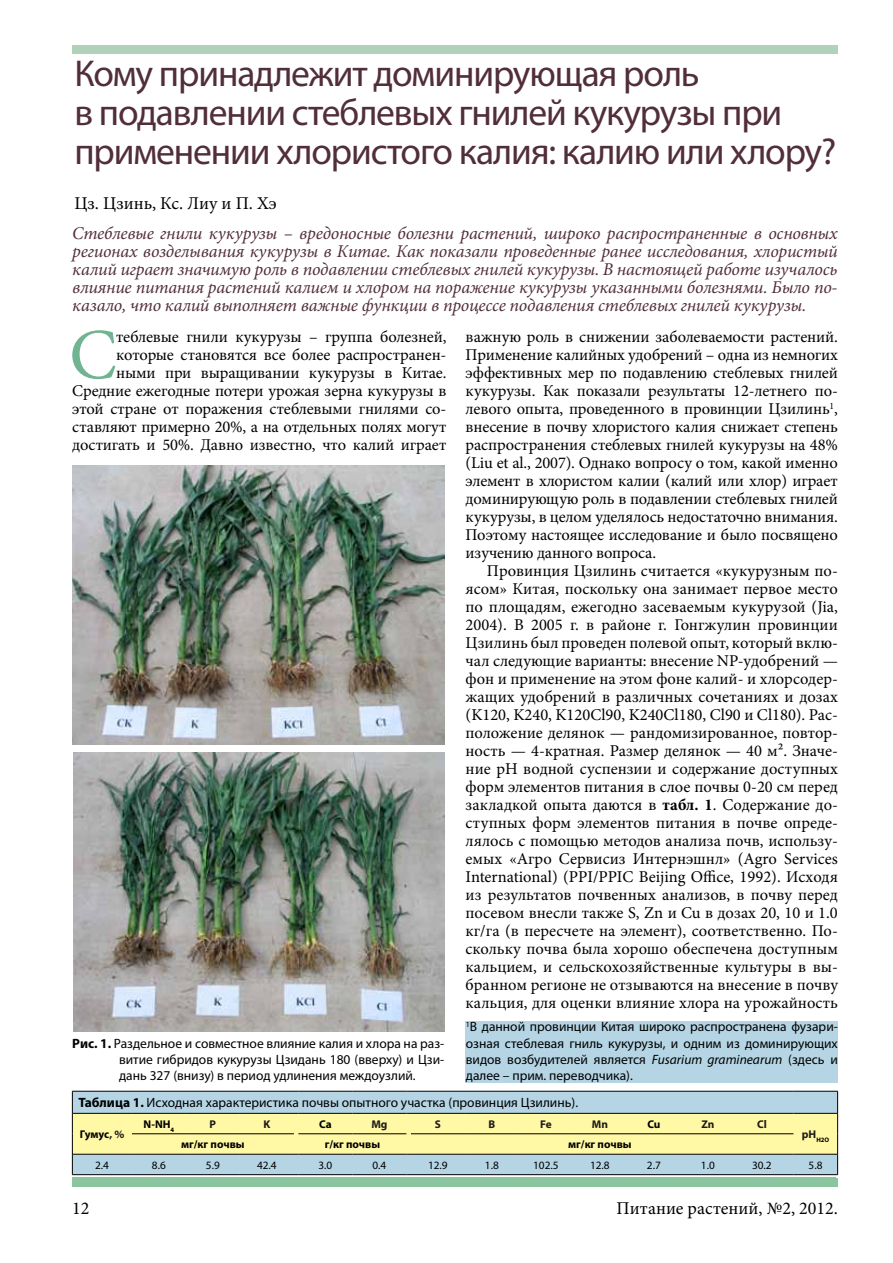
<style>
.page{position:relative;width:893px;height:1263px;background:#fff}
.page>*{position:absolute;margin:0;border:0;box-sizing:border-box;transform-origin:0 0}
.t1{font:71.85px "Minion Pro";color:#71b491}
.t2{font:37.5px/39px "Myriad Pro";letter-spacing:-.03em;color:#512e39}
.t3{font:italic 18px/18px "Minion Pro";letter-spacing:-.01em;color:#512e39;text-align:justify}
.t4{font:18px "Minion Pro";color:#000}
.t5{font:16.5px/18px "Minion Pro";letter-spacing:-.01em;color:#000;text-align:justify}
.t6{font:13.5px/16.2px "Myriad Pro";color:#000;text-align:justify}
.t7{font:11.25px "Myriad Pro";color:#000}
.t8{font:700 11.25px "Myriad Pro";color:#000}
.t9{font:700 11.25px "Myriad Pro";color:#1f191a}
.t10{font:700 6.6px "Myriad Pro";color:#000}
.s1{font-weight:700}
.s2{font-style:italic}
.s3{color:#1f191a}
</style>
<div class="page">
<div style="left:73px;top:45px;width:764px;height:9px;background:#b0d2b8"></div>
<div style="left:72px;top:1178px;width:766px;height:8px;background:#8bc5a0"></div>
<svg style="left:72px;top:1091px;width:766px;height:84px;background:#cdd9ba"></svg>
<hr style="left:793px;top:1174px;width:45px;height:1px;background:#000">
<img style="left:72px;top:465px;width:372px;height:279px">
<img style="left:73px;top:752px;width:371px;height:279px">
<div style="left:466px;top:1021px;width:372px;height:62px;background:#b5d5e5"></div>
<h2 class="t2" style="left:74px;top:54px;width:763px">Кому принадлежит доминирующая роль<br>в подавлении стеблевых гнилей кукурузы при применении хлористого калия: калию или хлору?</h2>
<p class="t4" style="left:74px;top:191px;width:204px">Цз. Цзинь, Кс. Лиу и П. Хэ</p>
<p class="t3" style="left:72px;top:224px;width:767px">Стеблевые гнили кукурузы – вредоносные болезни растений, широко распространенные в основных регионах возделывания кукурузы в Китае. Как показали проведенные ранее исследования, хлористый калий играет значимую роль в подавлении стеблевых гнилей кукурузы. В настоящей работе изучалось влияние питания растений калием и хлором на поражение кукурузы указанными болезнями. Было по&shy;казало, что калий выполняет важные функции в процессе подавления стеблевых гнилей кукурузы.</p>
<h1 class="t1" style="left:69px;top:307px;width:49px">С</h1>
<p class="t5" style="left:72px;top:328px;width:376px;text-align:right">теблевые гнили кукурузы – группа болезней, которые становятся все более распространен-<br>ными при выращивании кукурузы в Китае.<br>Средние ежегодные потери урожая зерна кукурузы в этой стране от поражения стеблевыми гнилями со&shy;ставляют примерно 20%, а на отдельных полях могут достигать и 50%. Давно известно, что калий играет</p>
<p class="t5" style="left:466px;top:328px;width:374px">важную роль в снижении заболеваемости растений.<br>Применение калийных удобрений – одна из немногих эффективных мер по подавлению стеблевых гнилей кукурузы. Как показали результаты 12-летнего по&shy;левого опыта, проведенного в провинции Цзилинь<sup>1</sup>, внесение в почву хлористого калия снижает степень распространения стеблевых гнилей кукурузы на 48% (Liu et al., 2007). Однако вопросу о том, какой именно элемент в хлористом калии (калий или хлор) играет доминирующую роль в подавлении стеблевых гнилей кукурузы, в целом уделялось недостаточно внимания.<br>Поэтому настоящее исследование и было посвящено изучению данного вопроса.</p>
<p class="t5" style="left:466px;top:562px;width:374px;text-indent:21px">Провинция Цзилинь считается «кукурузным по&shy;ясом» Китая, поскольку она занимает первое место по площадям, ежегодно засеваемым кукурузой (Jia, 2004). В 2005 г. в районе г. Гонгжулин провинции Цзилинь был проведен полевой опыт, который вклю&shy;чал следующие варианты: внесение NP-удобрений — фон и применение на этом фоне калий- и хлорсодер&shy;жащих удобрений в различных сочетаниях и дозах (K120, K240, K120Cl90, K240Cl180, Cl90 и Cl180). Рас&shy;положение делянок — рандомизированное, повтор&shy;ность — 4-кратная. Размер делянок — 40 м². Значе&shy;ние pH водной суспензии и содержание доступных форм элементов питания в слое почвы 0-20 cм перед закладкой опыта даются в <span class="s1">табл. 1</span>. Содержание до&shy;ступных форм элементов питания в почве опреде&shy;лялось с помощью методов анализа почв, использу&shy;емых «Агро Сервисиз Интернэшнл» (Agro Services International) (PPI/PPIC Beijing Office, 1992). Исходя из результатов почвенных анализов, в почву перед посевом внесли также S, Zn и Cu в дозах 20, 10 и 1.0 кг/га (в пересчете на элемент), соответственно. По&shy;скольку почва была хорошо обеспечена доступным кальцием, и сельскохозяйственные культуры в вы&shy;бранном регионе не отзываются на внесение в почву кальция, для оценки влияние хлора на урожайность</p>
<p class="t6" style="left:119px;top:1035px;width:327px;text-indent:-47px"><span class="s1">Рис. 1.</span> Раздельное и совместное влияние калия и хлора на раз&shy;витие гибридов кукурузы Цзидань 180 (вверху) и Цзи&shy;дань 327 (внизу) в период удлинения междоузлий.</p>
<p class="t6" style="left:466px;top:1018px;width:374px"><sup>1</sup>В данной провинции Китая широко распространена фузари&shy;озная стеблевая гниль кукурузы, и одним из доминирующих видов возбудителей является <span class="s2">Fusarium graminearum</span> (здесь и далее – прим. переводчика).</p>
<p class="t6" style="left:78px;top:1094px;width:501px"><span class="s1">Таблица 1.</span> Исходная характеристика почвы опытного участка (провинция Цзилинь).</p>
<p class="t8" style="left:80px;top:1127px;width:46px">Гумус<span class="s3">, %</span></p>
<p class="t8" style="left:144px;top:1117px;width:32px">N-NH<sub>4</sub></p>
<p class="t9" style="left:210px;top:1117px;width:8px">P</p>
<p class="t9" style="left:263px;top:1117px;width:8px">K</p>
<p class="t8" style="left:319px;top:1117px;width:14px">Ca</p>
<p class="t9" style="left:371px;top:1117px;width:18px">Mg</p>
<p class="t9" style="left:435px;top:1117px;width:8px">S</p>
<p class="t9" style="left:488px;top:1117px;width:8px">B</p>
<p class="t9" style="left:540px;top:1117px;width:13px">Fe</p>
<p class="t9" style="left:592px;top:1117px;width:18px">Mn</p>
<p class="t8" style="left:647px;top:1117px;width:15px">Cu</p>
<p class="t9" style="left:701px;top:1117px;width:15px">Zn</p>
<p class="t9" style="left:757px;top:1117px;width:11px">Cl</p>
<p class="t8" style="left:181px;top:1137px;width:65px">мг/кг почвы</p>
<p class="t8" style="left:325px;top:1137px;width:57px">г/кг почвы</p>
<p class="t8" style="left:568px;top:1137px;width:65px">мг/кг почвы</p>
<p class="t10" style="left:802px;top:1135px;width:29px"><sup>pH</sup>Н2О</p>
<p class="t7" style="left:95px;top:1158px;width:15px">2.4</p>
<p class="t7" style="left:152px;top:1158px;width:15px">8.6</p>
<p class="t7" style="left:206px;top:1158px;width:15px">5.9</p>
<p class="t7" style="left:257px;top:1158px;width:21px">42.4</p>
<p class="t7" style="left:318px;top:1158px;width:15px">3.0</p>
<p class="t7" style="left:372px;top:1158px;width:15px">0.4</p>
<p class="t7" style="left:428px;top:1158px;width:21px">12.9</p>
<p class="t7" style="left:485px;top:1158px;width:15px">1.8</p>
<p class="t7" style="left:533px;top:1158px;width:27px">102.5</p>
<p class="t7" style="left:590px;top:1158px;width:21px">12.8</p>
<p class="t7" style="left:647px;top:1158px;width:15px">2.7</p>
<p class="t7" style="left:701px;top:1158px;width:15px">1.0</p>
<p class="t7" style="left:752px;top:1158px;width:21px">30.2</p>
<p class="t7" style="left:808px;top:1158px;width:15px">5.8</p>
<p class="t4" style="left:72px;top:1196px;width:19px">12</p>
<p class="t4" style="left:616px;top:1196px;width:223px">Питание растений, №2, 2012.</p>
</div>
